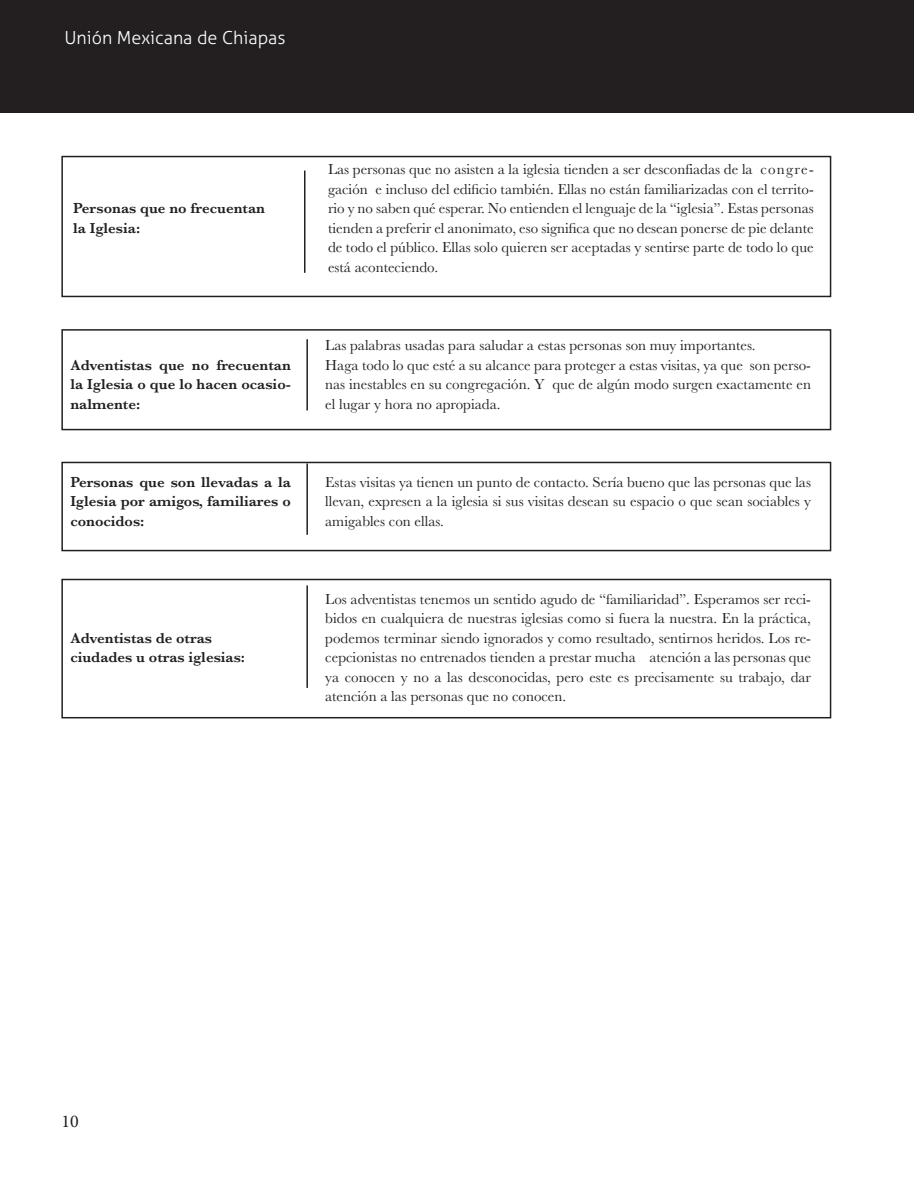
<style>
.page{position:relative;width:914px;height:1192px;background:#fff}
.page>*{position:absolute;margin:0;border:0;box-sizing:border-box;transform-origin:0 0}
.t1{font:300 18px "Aller";color:#fff}
.t2{font:18px "Minion Pro";color:#231f20}
.t3{font:15px/19.5px "Baskerville";color:#231f20;text-align:justify}
.t4{font:600 15px/19.5px "Baskerville";color:#231f20;text-align:justify}
</style>
<div class="page">
<div style="left:0;top:0;width:913px;height:113px;background:#231f20"></div>
<div style="left:61px;top:329px;width:770px;height:101px;border:2px solid #231f20"></div>
<div style="left:61px;top:462px;width:770px;height:89px;border:2px solid #231f20"></div>
<div style="left:61px;top:579px;width:770px;height:139px;border:2px solid #231f20"></div>
<hr style="left:306px;top:585px;width:2px;height:103px;background:#231f20">
<hr style="left:306px;top:463px;width:2px;height:72px;background:#231f20">
<hr style="left:306px;top:339px;width:2px;height:71px;background:#231f20">
<div style="left:61px;top:156px;width:770px;height:141px;border:2px solid #231f20"></div>
<hr style="left:304px;top:170px;width:1px;height:103px;background:#231f20">
<p class="t1" style="left:64px;top:27px;width:223px">Unión Mexicana de Chiapas</p>
<p class="t4" style="left:73px;top:199px;width:193px">Personas que no frecuentan la Iglesia:</p>
<p class="t4" style="left:70px;top:355px;width:222px">Adventistas que no frecuentan la Iglesia o que lo hacen ocasio&shy;nalmente:</p>
<p class="t4" style="left:70px;top:472px;width:222px">Personas que son llevadas a la Iglesia por amigos, familiares o conocidos:</p>
<p class="t4" style="left:70px;top:628px;width:176px">Adventistas de otras ciudades u otras iglesias:</p>
<p class="t3" style="left:328px;top:160px;width:487px">Las personas que no asisten a la iglesia tienden a ser desconfiadas de la congre&shy;gación e incluso del edificio también. Ellas no están familiarizadas con el territo&shy;rio y no saben qué esperar. No entienden el lenguaje de la “iglesia”. Estas personas tienden a preferir el anonimato, eso significa que no desean ponerse de pie delante de todo el público. Ellas solo quieren ser aceptadas y sentirse parte de todo lo que está aconteciendo.</p>
<p class="t3" style="left:325px;top:336px;width:487px;text-align:left">Las palabras usadas para saludar a estas personas son muy importantes.<br>Haga todo lo que esté a su alcance para proteger a estas visitas, ya que son perso&shy;nas inestables en su congregación. Y que de algún modo surgen exactamente en el lugar y hora no apropiada.</p>
<p class="t3" style="left:325px;top:472px;width:487px">Estas visitas ya tienen un punto de contacto. Sería bueno que las personas que las llevan, expresen a la iglesia si sus visitas desean su espacio o que sean sociables y amigables con ellas.</p>
<p class="t3" style="left:325px;top:589px;width:487px">Los adventistas tenemos un sentido agudo de “familiaridad”. Esperamos ser reci&shy;bidos en cualquiera de nuestras iglesias como si fuera la nuestra. En la práctica, podemos terminar siendo ignorados y como resultado, sentirnos heridos. Los re&shy;cepcionistas no entrenados tienden a prestar mucha atención a las personas que ya conocen y no a las desconocidas, pero este es precisamente su trabajo, dar atención a las personas que no conocen.</p>
<p class="t2" style="left:61px;top:1109px;width:19px">10</p>
</div>
